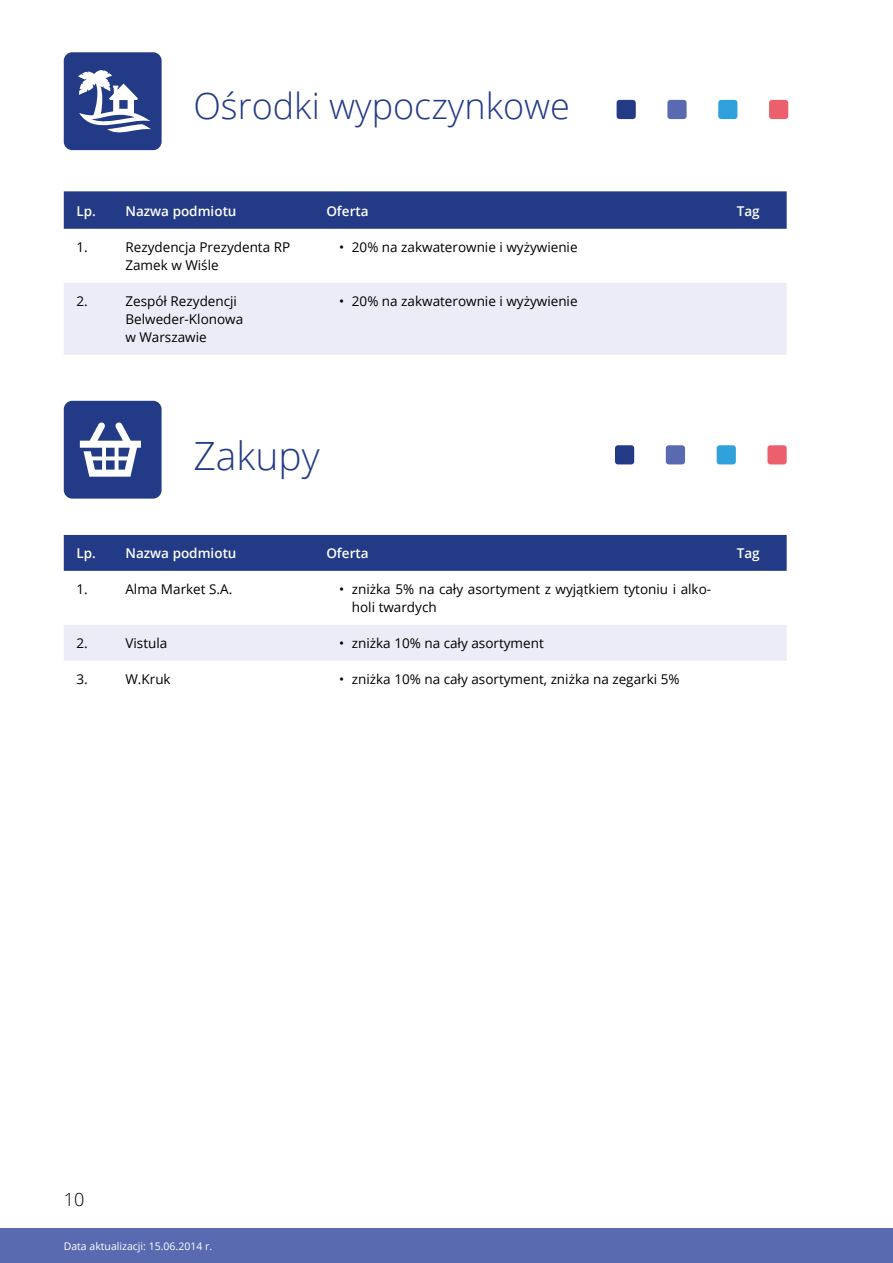
<style>
.page{position:relative;width:893px;height:1263px;background:#fff}
.page>*{position:absolute;margin:0;border:0;box-sizing:border-box;transform-origin:0 0}
.t1{font:300 39px "Open Sans";color:#233a86}
.t2{font:300 36px "Open Sans";color:#233a86}
.t3{font:300 18px "Open Sans";color:#000}
.t4{font:13.5px/18px "Open Sans";color:#000}
.t5{font:600 13.5px "Open Sans";color:#fff}
.t6{font:10.5px "Open Sans";color:#fff}
</style>
<div class="page">
<div style="left:0;top:1229px;width:893px;height:34px;background:#5a6ab0"></div>
<div style="left:617px;top:100px;width:19px;height:19px;background:#233a86;border-radius:3px"></div>
<div style="left:667px;top:100px;width:20px;height:19px;background:#5a6ab0;border-radius:3px"></div>
<div style="left:718px;top:100px;width:19px;height:19px;background:#31a1dc;border-radius:3px"></div>
<div style="left:769px;top:100px;width:19px;height:19px;background:#ec5f6c;border-radius:3px"></div>
<div style="left:64px;top:52px;width:98px;height:98px;background:#233a86;border-radius:8px"></div>
<svg style="left:78px;top:70px;width:73px;height:63px"></svg>
<div style="left:64px;top:191px;width:723px;height:38px;background:#233a86"></div>
<div style="left:64px;top:283px;width:723px;height:72px;background:#ebecf7"></div>
<div style="left:615px;top:445px;width:19px;height:19px;background:#233a86;border-radius:3px"></div>
<div style="left:666px;top:445px;width:19px;height:19px;background:#5a6ab0;border-radius:3px"></div>
<div style="left:717px;top:445px;width:19px;height:19px;background:#31a1dc;border-radius:3px"></div>
<div style="left:767px;top:445px;width:20px;height:19px;background:#ec5f6c;border-radius:3px"></div>
<div style="left:64px;top:535px;width:723px;height:36px;background:#233a86"></div>
<div style="left:64px;top:625px;width:723px;height:36px;background:#ebecf7"></div>
<div style="left:64px;top:401px;width:98px;height:98px;background:#233a86;border-radius:8px"></div>
<svg style="left:80px;top:422px;width:61px;height:55px"></svg>
<h2 class="t2" style="left:193px;top:81px;width:378px">Ośrodki wypoczynkowe</h2>
<p class="t5" style="left:77px;top:202px;width:161px">Lp. Nazwa podmiotu</p>
<p class="t5" style="left:326px;top:202px;width:44px">Oferta</p>
<p class="t5" style="left:737px;top:202px;width:24px">Tag</p>
<p class="t4" style="left:77px;top:238px;width:13px">1.</p>
<p class="t4" style="left:125px;top:238px;width:166px">Rezydencja Prezydenta RP<br>Zamek w Wiśle</p>
<p class="t4" style="left:339px;top:238px;width:240px">• 20% na zakwaterownie i wyżywienie</p>
<p class="t4" style="left:77px;top:292px;width:13px">2.</p>
<p class="t4" style="left:125px;top:292px;width:119px">Zespół Rezydencji<br>Belweder-Klonowa w Warszawie</p>
<p class="t4" style="left:339px;top:292px;width:240px">• 20% na zakwaterownie i wyżywienie</p>
<h1 class="t1" style="left:193px;top:429px;width:128px">Zakupy</h1>
<p class="t5" style="left:77px;top:544px;width:161px">Lp. Nazwa podmiotu</p>
<p class="t5" style="left:326px;top:544px;width:44px">Oferta</p>
<p class="t5" style="left:737px;top:544px;width:24px">Tag</p>
<p class="t4" style="left:77px;top:580px;width:13px">1.</p>
<p class="t4" style="left:125px;top:580px;width:108px">Alma Market S.A.</p>
<p class="t4" style="left:352px;top:580px;width:361px;text-indent:-13px">• zniżka 5% na cały asortyment z wyjątkiem tytoniu i alko&shy;holi twardych</p>
<p class="t4" style="left:77px;top:634px;width:13px">2.</p>
<p class="t4" style="left:125px;top:634px;width:43px">Vistula</p>
<p class="t4" style="left:339px;top:634px;width:206px">• zniżka 10% na cały asortyment</p>
<p class="t4" style="left:77px;top:670px;width:13px">3.</p>
<p class="t4" style="left:125px;top:670px;width:47px">W.Kruk</p>
<p class="t4" style="left:339px;top:670px;width:342px">• zniżka 10% na cały asortyment, zniżka na zegarki 5%</p>
<h3 class="t3" style="left:64px;top:1187px;width:22px">10</h3>
<p class="t6" style="left:64px;top:1239px;width:150px">Data aktualizacji: 15.06.2014 r.</p>
</div>
